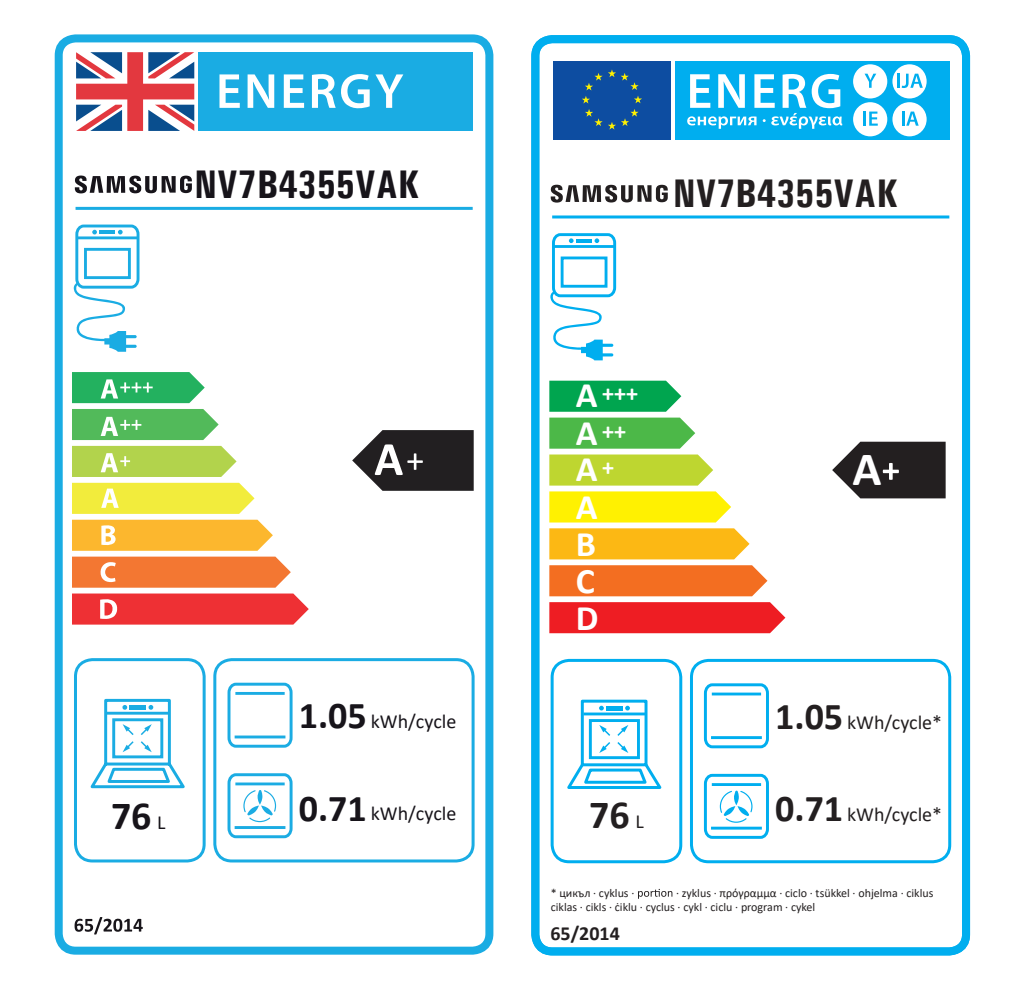
<style>
.page{position:relative;width:1020px;height:992px;background:#fff}
.page>*{position:absolute;margin:0;border:0;box-sizing:border-box;transform-origin:0 0}
.t1{font:700 48px "Calibri";color:#fff}
.t2{font:700 condensed 40px "Univers";color:#231f20}
.t3{font:700 condensed 40px "Univers";color:#17141a}
.t4{font:700 40px "Calibri";color:#231f20}
.t5{font:700 40px "Calibri";color:#17141a}
.t6{font:700 36px/37.2px "Calibri";color:#fff;text-align:justify}
.t7{font:700 24px/37.4px "Calibri";color:#fff}
.t8{font:20px "Calibri";color:#231f20}
.t9{font:20px "Calibri";color:#17141a}
.t10{font:700 20px "Calibri";color:#231f20}
.t11{font:12px/14.4px "Calibri";color:#231f20}
.s1{font-weight:400;font-size:20px}
.s2{font-weight:700;font-size:38px}
.s3{font-size:36px}
</style>
<div class="page">
<div style="left:552px;top:61px;width:118px;height:79px;background:#0d4da1"></div>
<div style="left:674px;top:61px;width:275px;height:79px;background:#00aeef"></div>
<svg style="left:582px;top:69px;width:60px;height:61px"></svg>
<div style="left:852px;top:64px;width:35px;height:34px;background:#fff;border-radius:50%"></div>
<svg style="left:864px;top:74px;width:12px;height:14px"></svg>
<div style="left:892px;top:64px;width:34px;height:34px;background:#fff;border-radius:50%"></div>
<div style="left:852px;top:102px;width:35px;height:34px;background:#fff;border-radius:50%"></div>
<hr style="left:863px;top:112px;width:3px;height:14px;background:#00aeef">
<svg style="left:869px;top:112px;width:8px;height:14px"></svg>
<div style="left:892px;top:102px;width:34px;height:34px;background:#fff;border-radius:50%"></div>
<hr style="left:897px;top:74px;width:3px;height:14px;background:#00aeef">
<svg style="left:901px;top:74px;width:21px;height:14px"></svg>
<hr style="left:901px;top:112px;width:3px;height:14px;background:#00aeef">
<svg style="left:906px;top:112px;width:12px;height:14px"></svg>
<hr style="left:552px;top:215px;width:397px;height:3px;background:#00aeef">
<svg style="left:549px;top:418px;width:146px;height:31px;background:#57bc53"></svg>
<svg style="left:549px;top:381px;width:132px;height:31px;background:#10aa5a"></svg>
<svg style="left:549px;top:455px;width:200px;height:104px"></svg>
<svg style="left:549px;top:565px;width:218px;height:31px;background:#f3742a"></svg>
<div style="left:549px;top:602px;width:236px;height:31px;background:#ee1d23"></div>
<svg style="left:550px;top:233px;width:66px;height:127px"></svg>
<svg style="left:638px;top:889px;width:34px;height:10px"></svg>
<div style="left:550px;top:659px;width:132px;height:204px;border:3px solid #00aeef;border-radius:17px"></div>
<hr style="left:583px;top:713px;width:63px;height:2px;background:#00aeef">
<div style="left:588px;top:719px;width:51px;height:40px;border:3px solid #00aeef"></div>
<hr style="left:606px;top:706px;width:16px;height:4px;background:#00aeef">
<svg style="left:599px;top:706px;width:4px;height:5px"></svg>
<svg style="left:625px;top:706px;width:4px;height:5px"></svg>
<svg style="left:599px;top:725px;width:29px;height:28px"></svg>
<div style="left:580px;top:700px;width:67px;height:66px;border:3px solid #00aeef"></div>
<svg style="left:567px;top:761px;width:94px;height:28px"></svg>
<div style="left:689px;top:659px;width:261px;height:204px;border:3px solid #00aeef;border-radius:17px"></div>
<svg style="left:703px;top:683px;width:65px;height:65px"></svg>
<hr style="left:711px;top:693px;width:49px;height:2px;background:#00aeef">
<hr style="left:710px;top:736px;width:51px;height:3px;background:#00aeef">
<svg style="left:703px;top:774px;width:65px;height:65px"></svg>
<svg style="left:687px;top:74px;width:155px;height:55px"></svg>
<svg style="left:550px;top:185px;width:117px;height:18px"></svg>
<div style="left:531px;top:35px;width:438px;height:920px;border:8px solid #00aeef;border-radius:17px"></div>
<svg style="left:832px;top:442px;width:113px;height:56px;background:#423e3f"></svg>
<div style="left:55px;top:34px;width:438px;height:921px;border:8px solid #1aace3;border-radius:17px"></div>
<div style="left:198px;top:52px;width:274px;height:79px;background:#1aace3"></div>
<svg style="left:76px;top:52px;width:118px;height:79px"></svg>
<svg style="left:219px;top:74px;width:184px;height:35px"></svg>
<hr style="left:75px;top:207px;width:397px;height:3px;background:#1aace3">
<svg style="left:73px;top:483px;width:181px;height:31px;background:#f2ed4a"></svg>
<svg style="left:73px;top:520px;width:200px;height:31px;background:#fcbc3e"></svg>
<svg style="left:73px;top:557px;width:218px;height:31px;background:#f37f3f"></svg>
<svg style="left:73px;top:594px;width:236px;height:31px;background:#ef3f42"></svg>
<svg style="left:73px;top:372px;width:132px;height:31px;background:#3fba73"></svg>
<svg style="left:73px;top:409px;width:145px;height:31px;background:#63c06a"></svg>
<svg style="left:73px;top:446px;width:163px;height:31px;background:#b8d65b"></svg>
<svg style="left:74px;top:225px;width:65px;height:127px"></svg>
<div style="left:74px;top:658px;width:131px;height:204px;border:3px solid #1aace3;border-radius:17px"></div>
<svg style="left:90px;top:698px;width:95px;height:91px"></svg>
<div style="left:213px;top:658px;width:261px;height:204px;border:3px solid #1aace3;border-radius:17px"></div>
<svg style="left:75px;top:917px;width:68px;height:18px"></svg>
<svg style="left:75px;top:176px;width:117px;height:17px"></svg>
<svg style="left:227px;top:683px;width:65px;height:65px"></svg>
<hr style="left:235px;top:692px;width:49px;height:3px;background:#1bace3">
<hr style="left:234px;top:736px;width:51px;height:2px;background:#1bace3">
<svg style="left:227px;top:773px;width:65px;height:65px"></svg>
<svg style="left:352px;top:430px;width:121px;height:61px"></svg>
<h2 class="t3" style="left:194px;top:161px;width:226px">NV7B4355VAK</h2>
<h2 class="t5" style="left:111px;top:787px;width:56px">76 <span class="s1">L</span></h2>
<h3 class="t9" style="left:299px;top:708px;width:159px"><span class="s2">1.05</span> kWh/cycle</h3>
<h3 class="t9" style="left:299px;top:800px;width:159px"><span class="s2">0.71</span> kWh/cycle</h3>
<h2 class="t2" style="left:672px;top:169px;width:226px">NV7B4355VAK</h2>
<h3 class="t6" style="left:575px;top:376px;width:23px">A</h3>
<h3 class="t7" style="left:575px;top:374px;width:64px;text-indent:26px">+++<br><span class="s3">A</span>++</h3>
<h3 class="t6" style="left:575px;top:450px;width:24px">A A B C D</h3>
<h3 class="t7" style="left:602px;top:448px;width:13px">+</h3>
<h2 class="t4" style="left:589px;top:787px;width:56px">76 <span class="s1">L</span></h2>
<h1 class="t1" style="left:852px;top:435px;width:31px">A</h1>
<h3 class="t8" style="left:775px;top:708px;width:168px"><span class="s2">1.05</span> kWh/cycle*</h3>
<h3 class="t8" style="left:775px;top:801px;width:168px"><span class="s2">0.71</span> kWh/cycle*</h3>
<p class="t11" style="left:550px;top:885px;width:384px;text-indent:125px">· zyklus · πρόγραμμα · ciclo · tsükkel · ohjelma · ciklus ciklas · cikls · ċiklu · cyclus · cykl · ciclu · program · cykel</p>
<p class="t11" style="left:550px;top:885px;width:85px">* цикъл · cyklus ·</p>
<h3 class="t10" style="left:550px;top:919px;width:71px">65/2014</h3>
</div>
